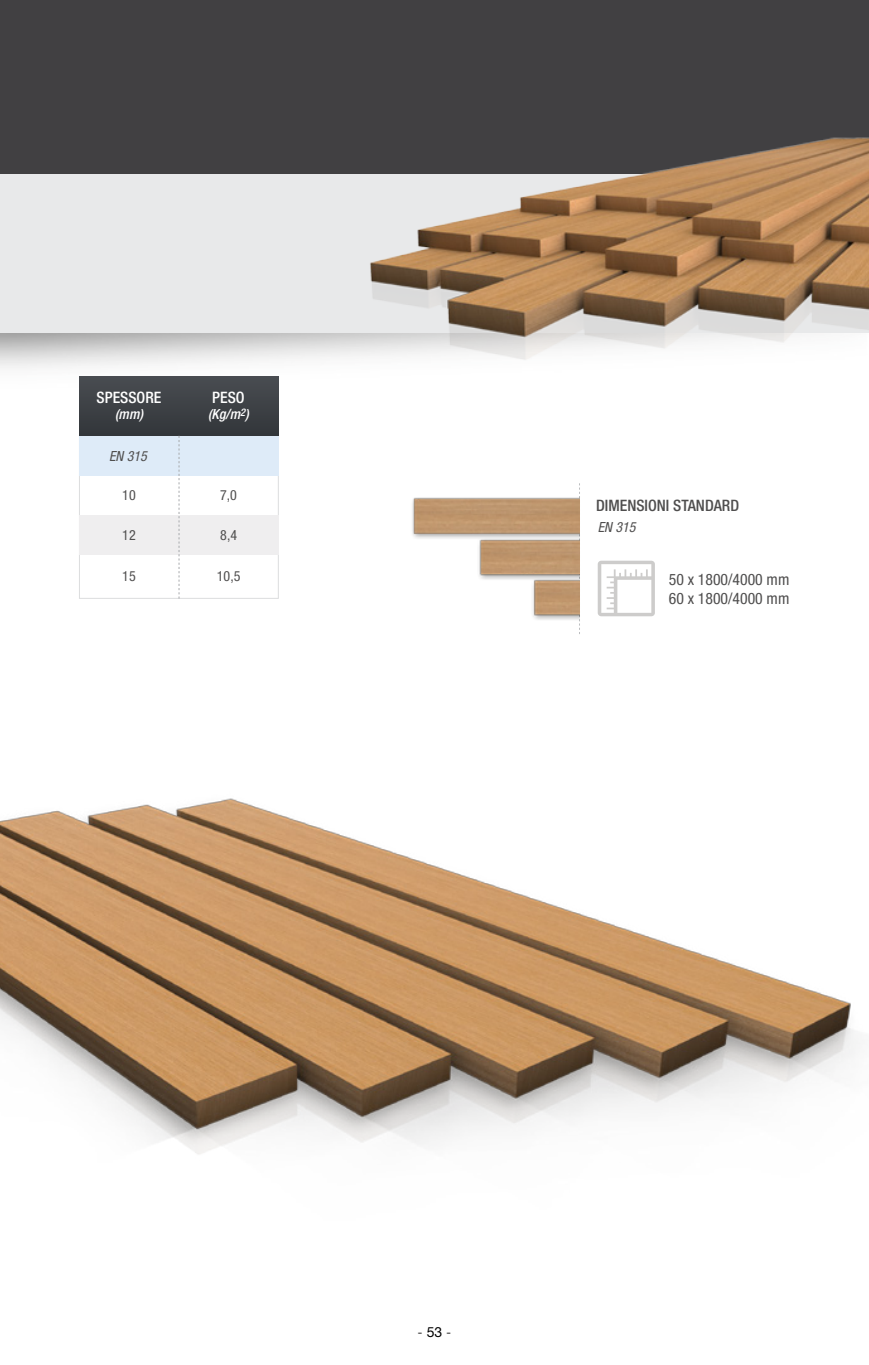
<style>
.page{position:relative;width:869px;height:1365px;background:#fff}
.page>*{position:absolute;margin:0;border:0;box-sizing:border-box;transform-origin:0 0}
.t1{font:condensed 15.75px/18.9px "Helvetica Neue LT Pro";color:#4f4e4e}
.t2{font:500 condensed 15.75px "Helvetica Neue LT Pro";color:#4f4e4e}
.t3{font:500 condensed 15.75px "Helvetica Neue LT Pro";color:#fff}
.t4{font:condensed 14px "Helvetica Neue LT Pro";color:#4f4e4e}
.t5{font:italic 500 condensed 14px "Helvetica Neue LT Pro";color:#fff}
.t6{font:italic condensed 14px "Helvetica Neue LT Pro";color:#4f4e4e}
.t7{font:300 14px "Helvetica Neue LT Pro";color:#000}
.s1{font-weight:400}
</style>
<div class="page">
<div style="left:0;top:0;width:868px;height:174px;background:#414042"></div>
<img style="left:0;top:332px;width:325px;height:64px">
<div style="left:0;top:174px;width:868px;height:158px;background:#e6e7e8"></div>
<div style="left:79px;top:435px;width:199px;height:163px;background:#fff;border:1px solid #dcddde"></div>
<div style="left:79px;top:515px;width:199px;height:39px;background:#efeeef"></div>
<div style="left:79px;top:376px;width:199px;height:60px;background:#3e4146"></div>
<div style="left:79px;top:436px;width:199px;height:39px;background:#deebf8"></div>
<svg style="left:179px;top:436px;width:1px;height:162px"></svg>
<img style="left:325px;top:137px;width:543px;height:223px">
<img style="left:0;top:798px;width:860px;height:356px">
<svg style="left:579px;top:483px;width:1px;height:151px"></svg>
<svg style="left:597px;top:560px;width:57px;height:56px"></svg>
<img style="left:412px;top:497px;width:167px;height:123px">
<p class="t3" style="left:97px;top:388px;width:66px">SPESSORE</p>
<p class="t5" style="left:115px;top:406px;width:29px">(mm)</p>
<p class="t3" style="left:212px;top:388px;width:34px">PESO</p>
<p class="t5" style="left:208px;top:406px;width:42px">(Kg/m<sup>2</sup>)</p>
<p class="t6" style="left:109px;top:448px;width:39px">EN 315</p>
<p class="t4" style="left:122px;top:487px;width:15px">10</p>
<p class="t4" style="left:220px;top:487px;width:18px">7,0</p>
<p class="t2" style="left:596px;top:496px;width:144px">DIMENSIONI STANDARD</p>
<p class="t4" style="left:122px;top:527px;width:15px">12</p>
<p class="t4" style="left:122px;top:568px;width:15px">15</p>
<p class="t4" style="left:220px;top:526px;width:18px">8,4</p>
<p class="t4" style="left:217px;top:568px;width:25px">10,5</p>
<p class="t6" style="left:597px;top:518px;width:39px">EN 315</p>
<p class="t1" style="left:668px;top:569px;width:122px">50 x 1800/4000 mm<br>60 x 1800/4000 mm</p>
<p class="t7" style="left:417px;top:1322px;width:35px">- <span class="s1">53</span> -</p>
</div>
